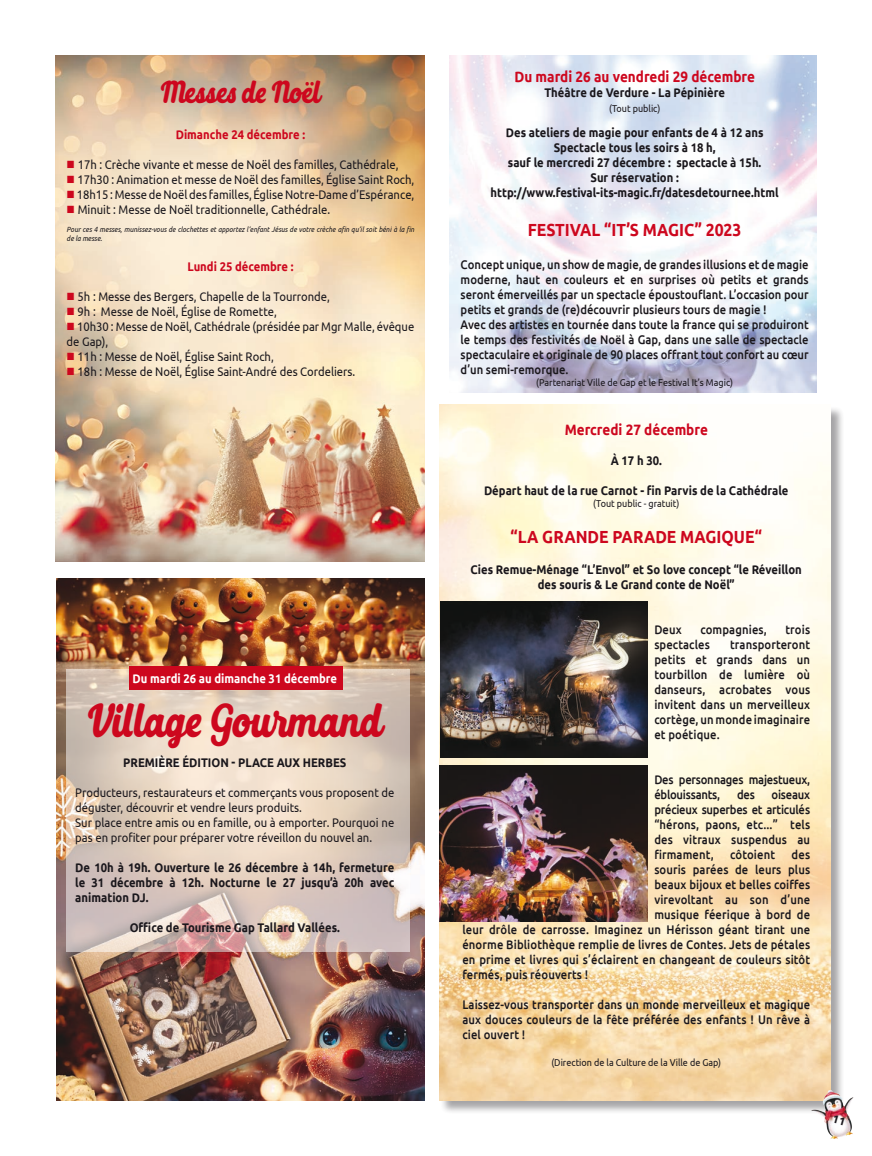
<style>
.page{position:relative;width:872px;height:1156px;background:#fff}
.page>*{position:absolute;margin:0;border:0;box-sizing:border-box;transform-origin:0 0}
.t1{font:45px "Selphia";color:#cd071e;scale:.9 1}
.t2{font:30px "Selphia";color:#cd071e;scale:.9 1}
.t3{font:700 17.5px "Ubuntu";color:#cd071e;scale:.9 1}
.t4{font:700 15px "Ubuntu";color:#cd071e;scale:.9 1}
.t5{font:500 12.5px/15px "Ubuntu";letter-spacing:.01em;color:#1a171c;text-align:justify;scale:.9 1}
.t6{font:12.5px/15px "Ubuntu";color:#1a171c;scale:.9 1}
.t7{font:700 12.5px/15px "Ubuntu";color:#1a171c;text-align:center;scale:.9 1}
.t8{font:500 12.5px/15px "Ubuntu";letter-spacing:-.02em;color:#1a171c;scale:.9 1}
.t9{font:700 12.5px "Ubuntu";color:#cd071e;scale:.9 1}
.t10{font:700 12.5px "Ubuntu";color:#fff;scale:.9 1}
.t11{font:10px "Ubuntu";color:#1a171c;scale:.9 1}
.t12{font:italic 7.5px/9px "Ubuntu";color:#1a171c;scale:.9 1}
.s1{color:#cd071e}
</style>
<div class="page">
<div style="left:440px;top:405px;width:404px;height:709px;background:#1a171c;opacity:.49"></div>
<img style="left:439px;top:405px;width:391px;height:694px">
<img style="left:810px;top:1087px;width:44px;height:52px">
<img style="left:449px;top:56px;width:367px;height:336px">
<img style="left:56px;top:578px;width:369px;height:521px">
<img style="left:56px;top:56px;width:368px;height:505px">
<svg style="left:67px;top:669px;width:343px;height:282px;background:#dfccbe"></svg>
<img style="left:440px;top:601px;width:207px;height:156px">
<img style="left:439px;top:765px;width:208px;height:156px">
<div style="left:129px;top:666px;width:213px;height:23px;background:#cd071e"></div>
<svg style="left:832px;top:1114px;width:12px;height:10px"></svg>
<p class="t2" style="left:161px;top:73px;width:179px">Messes de Noël</p>
<p class="t9" style="left:176px;top:127px;width:145px">Dimanche 24 décembre :</p>
<p class="t6" style="left:67px;top:157px;width:370px"><span class="s1">■</span> 17h : Crèche vivante et messe de Noël des familles, Cathédrale,</p>
<p class="t6" style="left:67px;top:172px;width:388px"><span class="s1">■</span> 17h30 : Animation et messe de Noël des familles, Église Saint Roch,</p>
<p class="t6" style="left:67px;top:187px;width:388px"><span class="s1">■</span> 18h15 : Messe de Noël des familles, Église Notre-Dame d’Espérance,</p>
<p class="t6" style="left:67px;top:202px;width:294px"><span class="s1">■</span> Minuit : Messe de Noël traditionnelle, Cathédrale.</p>
<p class="t12" style="left:67px;top:225px;width:388px">Pour ces 4 messes, munissez-vous de clochettes et apportez l’enfant Jésus de votre crèche afin qu’il soit béni à la fin de la messe.</p>
<p class="t9" style="left:187px;top:259px;width:120px">Lundi 25 décembre :</p>
<p class="t6" style="left:67px;top:289px;width:294px"><span class="s1">■</span> 5h : Messe des Bergers, Chapelle de la Tourronde,</p>
<p class="t6" style="left:67px;top:304px;width:235px"><span class="s1">■</span> 9h : Messe de Noël, Église de Romette,</p>
<p class="t6" style="left:67px;top:319px;width:388px"><span class="s1">■</span> 10h30 : Messe de Noël, Cathédrale (présidée par Mgr Malle, évêque de Gap),</p>
<p class="t6" style="left:67px;top:349px;width:232px"><span class="s1">■</span> 11h : Messe de Noël, Église Saint Roch,</p>
<p class="t6" style="left:67px;top:364px;width:322px"><span class="s1">■</span> 18h : Messe de Noël, Église Saint-André des Cordeliers.</p>
<p class="t10" style="left:132px;top:671px;width:229px">Du mardi 26 au dimanche 31 décembre</p>
<p class="t1" style="left:87px;top:691px;width:329px">Village Gourmand</p>
<p class="t7" style="left:123px;top:755px;width:249px">PREMIÈRE ÉDITION - PLACE AUX HERBES</p>
<p class="t6" style="left:75px;top:784px;width:356px">Producteurs, restaurateurs et commerçants vous proposent de déguster, découvrir et vendre leurs produits.</p>
<p class="t6" style="left:75px;top:814px;width:356px">Sur place entre amis ou en famille, ou à emporter. Pourquoi ne pas en profiter pour préparer votre réveillon du nouvel an.</p>
<p class="t7" style="left:75px;top:860px;width:356px;text-align:justify">De 10h à 19h. Ouverture le 26 décembre à 14h, fermeture le 31 décembre à 12h. Nocturne le 27 jusqu’à 20h avec animation DJ.</p>
<p class="t7" style="left:130px;top:920px;width:235px">Office de Tourisme Gap Tallard Vallées.</p>
<p class="t4" style="left:514px;top:67px;width:269px">Du mardi 26 au vendredi 29 décembre</p>
<p class="t7" style="left:544px;top:84px;width:202px">Théâtre de Verdure - La Pépinière</p>
<p class="t11" style="left:609px;top:102px;width:59px">(Tout public)</p>
<p class="t7" style="left:506px;top:125px;width:288px">Des ateliers de magie pour enfants de 4 à 12 ans</p>
<p class="t7" style="left:554px;top:140px;width:181px">Spectacle tous les soirs à 18 h,</p>
<p class="t7" style="left:508px;top:155px;width:283px">sauf le mercredi 27 décembre : spectacle à 15h.</p>
<p class="t7" style="left:590px;top:170px;width:100px">Sur réservation :</p>
<p class="t7" style="left:490px;top:185px;width:322px">http://www.festival-its-magic.fr/datesdetournee.html</p>
<p class="t3" style="left:528px;top:219px;width:239px">FESTIVAL “IT’S MAGIC” 2023</p>
<p class="t5" style="left:460px;top:257px;width:388px">Concept unique, un show de magie, de grandes illusions et de magie moderne, haut en couleurs et en surprises où petits et grands seront émerveillés par un spectacle époustouflant. L’occasion pour petits et grands de (re)découvrir plusieurs tours de magie !</p>
<p class="t5" style="left:460px;top:317px;width:388px">Avec des artistes en tournée dans toute la france qui se produiront le temps des festivités de Noël à Gap, dans une salle de spectacle spectaculaire et originale de 90 places offrant tout confort au cœur d’un semi-remorque.</p>
<p class="t11" style="left:536px;top:376px;width:220px">(Partenariat Ville de Gap et le Festival It’s Magic)</p>
<p class="t4" style="left:564px;top:421px;width:161px">Mercredi 27 décembre</p>
<p class="t7" style="left:610px;top:453px;width:58px">À 17 h 30.</p>
<p class="t7" style="left:484px;top:483px;width:340px">Départ haut de la rue Carnot - fin Parvis de la Cathédrale</p>
<p class="t11" style="left:593px;top:497px;width:97px">(Tout public - gratuit)</p>
<p class="t3" style="left:510px;top:526px;width:281px">“LA GRANDE PARADE MAGIQUE“</p>
<p class="t7" style="left:470px;top:561px;width:369px">Cies Remue-Ménage “L’Envol” et So love concept “le Réveillon des souris &amp; Le Grand conte de Noël”</p>
<p class="t5" style="left:654px;top:621px;width:32px">Deux</p>
<p class="t5" style="left:700px;top:621px;width:75px">compagnies,</p>
<p class="t5" style="left:785px;top:621px;width:29px">trois</p>
<p class="t5" style="left:654px;top:636px;width:63px">spectacles</p>
<p class="t5" style="left:654px;top:636px;width:175px;text-indent:76px">transporteront petits et grands dans un tourbillon de lumière où danseurs, acrobates vous invitent dans un merveilleux cortège, un monde imaginaire et poétique.</p>
<p class="t8" style="left:654px;top:771px;width:175px">Des personnages majestueux, éblouissants,</p>
<p class="t5" style="left:737px;top:786px;width:21px">des</p>
<p class="t5" style="left:654px;top:786px;width:175px;text-indent:117px">oiseaux précieux superbes et articulés “hérons, paons, etc...” tels des vitraux suspendus au firmament,</p>
<p class="t5" style="left:730px;top:846px;width:51px">côtoient</p>
<p class="t5" style="left:791px;top:846px;width:22px">des</p>
<p class="t5" style="left:654px;top:861px;width:175px">souris parées de leurs plus</p>
<p class="t5" style="left:654px;top:876px;width:175px">beaux bijoux et belles coiffes</p>
<p class="t5" style="left:654px;top:891px;width:175px">virevoltant au son d’une</p>
<p class="t5" style="left:654px;top:906px;width:175px">musique féerique à bord de</p>
<p class="t5" style="left:462px;top:921px;width:388px">leur drôle de carrosse. Imaginez un Hérisson géant tirant une</p>
<p class="t5" style="left:462px;top:936px;width:388px">énorme Bibliothèque remplie de livres de Contes. Jets de pétales</p>
<p class="t5" style="left:462px;top:951px;width:388px">en prime et livres qui s’éclairent en changeant de couleurs sitôt</p>
<p class="t5" style="left:462px;top:966px;width:141px">fermés, puis réouverts !</p>
<p class="t5" style="left:462px;top:996px;width:388px">Laissez-vous transporter dans un monde merveilleux et magique aux douces couleurs de la fête préférée des enfants ! Un rêve à ciel ouvert !</p>
<p class="t11" style="left:551px;top:1055px;width:190px">(Direction de la Culture de la Ville de Gap)</p>
</div>
